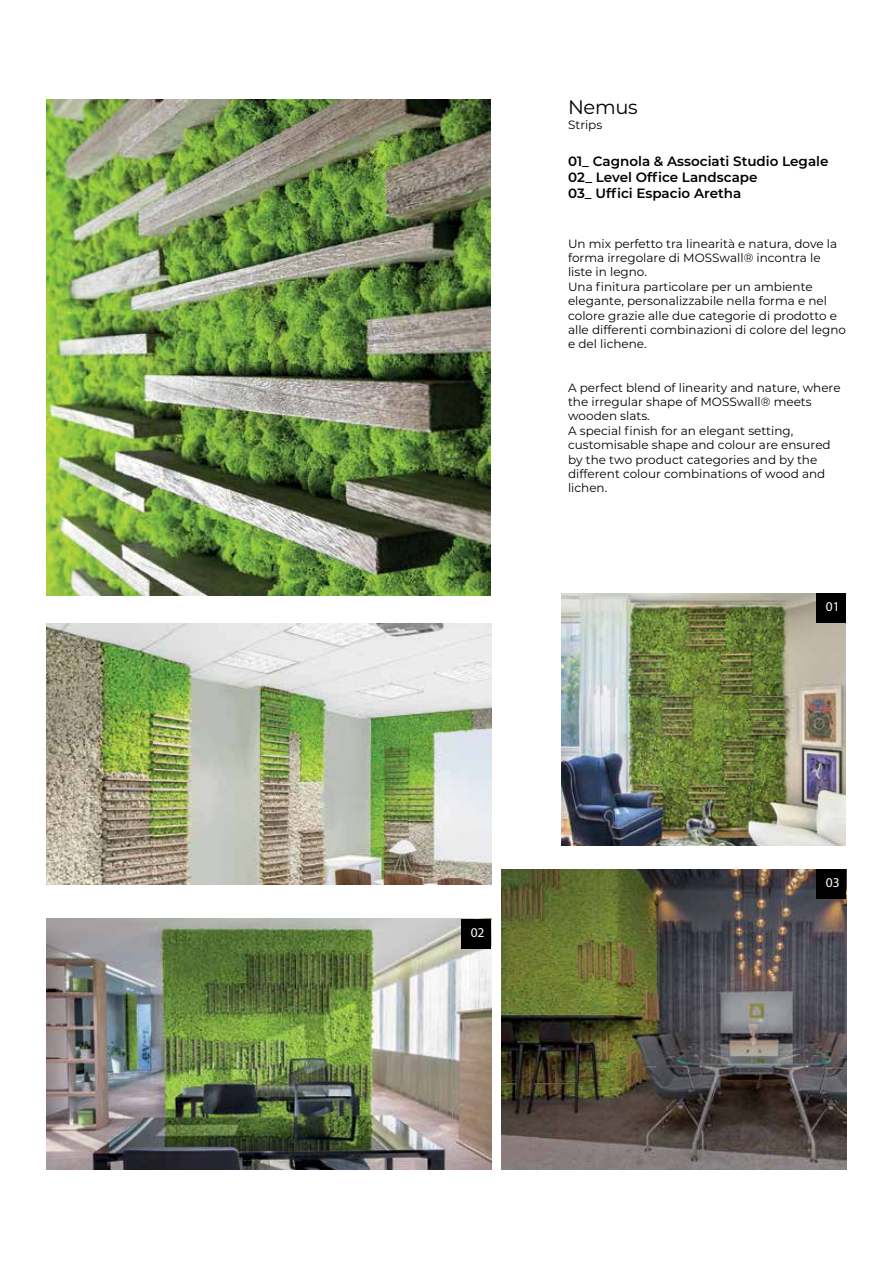
<style>
.page{position:relative;width:893px;height:1263px;background:#fff}
.page>*{position:absolute;margin:0;border:0;box-sizing:border-box;transform-origin:0 0}
.t1{font:19.5px "Montserrat";letter-spacing:-.02em;color:#000}
.t2{font:600 13.5px/16.2px "Montserrat";color:#000}
.t3{font:700 13.5px "Archia";color:#fff}
.t4{font:12px/14.4px "Montserrat";color:#000}
</style>
<div class="page">
<img style="left:561px;top:593px;width:284px;height:253px">
<img style="left:47px;top:919px;width:444px;height:251px">
<img style="left:47px;top:623px;width:444px;height:261px">
<img style="left:501px;top:869px;width:345px;height:301px">
<img style="left:47px;top:100px;width:443px;height:495px">
<div style="left:816px;top:593px;width:30px;height:30px;background:#000"></div>
<div style="left:816px;top:869px;width:30px;height:30px;background:#000"></div>
<div style="left:461px;top:919px;width:30px;height:30px;background:#000"></div>
<h1 class="t1" style="left:568px;top:94px;width:71px">Nemus</h1>
<p class="t4" style="left:568px;top:117px;width:36px">Strips</p>
<p class="t2" style="left:568px;top:152px;width:262px">01_ Cagnola &amp; Associati Studio Legale<br>02_ Level Office Landscape<br>03_ Uffici Espacio Aretha</p>
<p class="t4" style="left:568px;top:236px;width:279px">Un mix perfetto tra linearità e natura, dove la forma irregolare di MOSSwall® incontra le liste in legno.<br>Una finitura particolare per un ambiente elegante, personalizzabile nella forma e nel colore grazie alle due categorie di prodotto e alle differenti combinazioni di colore del legno e del lichene.</p>
<p class="t4" style="left:568px;top:380px;width:274px">A perfect blend of linearity and nature, where the irregular shape of MOSSwall® meets wooden slats.<br>A special finish for an elegant setting, customisable shape and colour are ensured by the two product categories and by the different colour combinations of wood and lichen.</p>
<p class="t3" style="left:826px;top:598px;width:15px">01</p>
<p class="t3" style="left:471px;top:924px;width:15px">02</p>
<p class="t3" style="left:826px;top:874px;width:15px">03</p>
</div>
